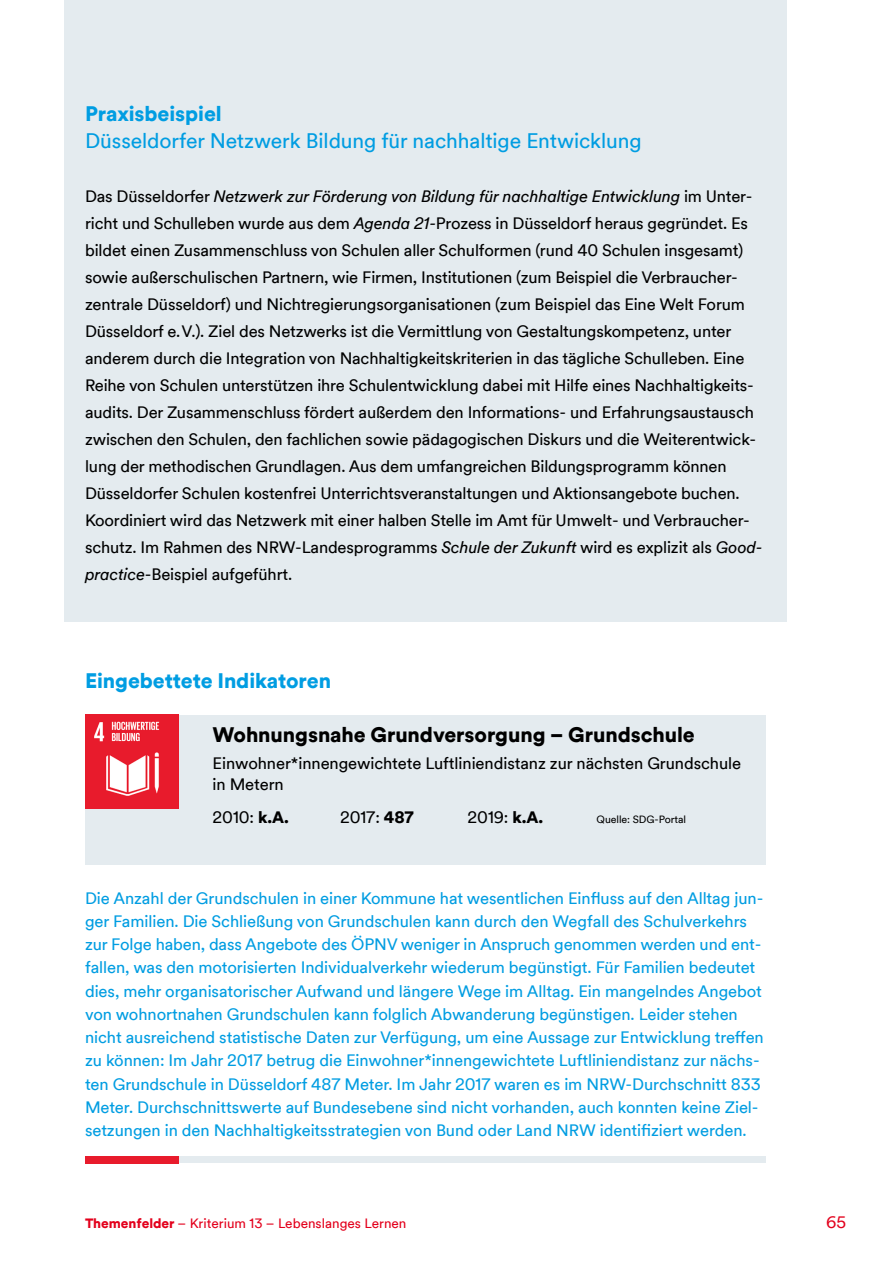
<style>
.page{position:relative;width:893px;height:1263px;background:#fff}
.page>*{position:absolute;margin:0;border:0;box-sizing:border-box;transform-origin:0 0}
.t1{font:21px "Duesseldorf Circular TT";letter-spacing:-.005em;color:#009de2}
.t2{font:900 21px "Duesseldorf Circular TT";letter-spacing:-.005em;color:#000}
.t3{font:900 21px "Duesseldorf Circular TT";letter-spacing:-.005em;color:#009de2}
.t4{font:16.5px/27px "Duesseldorf Circular TT";letter-spacing:-.01em;color:#000}
.t5{font:16.5px/23.2px "Duesseldorf Circular TT";letter-spacing:-.005em;color:#009de2}
.t6{font:16.5px "Duesseldorf Circular TT";color:#e3001c}
.t7{font:13.5px "Duesseldorf Circular TT";color:#e3001c}
.t8{font:10.5px "Duesseldorf Circular TT";letter-spacing:-.005em;color:#000}
.s1{font-style:italic}
.s2{font-weight:900}
</style>
<div class="page">
<div style="left:64px;top:0;width:723px;height:622px;background:#e4ebef"></div>
<div style="left:85px;top:715px;width:680px;height:149px;background:#e4ebef"></div>
<img style="left:85px;top:715px;width:94px;height:93px">
<div style="left:85px;top:1157px;width:680px;height:6px;background:#e4ebef"></div>
<img style="left:85px;top:1157px;width:94px;height:6px">
<p class="t3" style="left:85px;top:99px;width:138px">Praxisbeispiel</p>
<p class="t1" style="left:85px;top:126px;width:558px">Düsseldorfer Netzwerk Bildung für nachhaltige Entwicklung</p>
<p class="t4" style="left:85px;top:182px;width:679px">Das Düsseldorfer <span class="s1">Netzwerk zur Förderung von Bildung für nachhaltige Entwicklung</span> im Unter&shy;richt und Schulleben wurde aus dem <span class="s1">Agenda 21-</span>Prozess in Düsseldorf heraus gegründet. Es bildet einen Zusammenschluss von Schulen aller Schulformen (rund 40 Schulen insgesamt) sowie außerschulischen Partnern, wie Firmen, Institutionen (zum Beispiel die Verbraucher&shy;zentrale Düsseldorf) und Nichtregierungsorganisationen (zum Beispiel das Eine Welt Forum Düsseldorf e.V.). Ziel des Netzwerks ist die Vermittlung von Gestaltungskompetenz, unter anderem durch die Integration von Nachhaltigkeitskriterien in das tägliche Schulleben. Eine Reihe von Schulen unterstützen ihre Schulentwicklung dabei mit Hilfe eines Nachhaltigkeits&shy;audits. Der Zusammenschluss fördert außerdem den Informations- und Erfahrungsaustausch zwischen den Schulen, den fachlichen sowie pädagogischen Diskurs und die Weiterentwick&shy;lung der methodischen Grundlagen. Aus dem umfangreichen Bildungsprogramm können Düsseldorfer Schulen kostenfrei Unterrichtsveranstaltungen und Aktionsangebote buchen.<br>Koordiniert wird das Netzwerk mit einer halben Stelle im Amt für Umwelt- und Verbraucher&shy;schutz. Im Rahmen des NRW-Landesprogramms <span class="s1">Schule der Zukunft</span> wird es explizit als <span class="s1">Good&shy;practice</span>-Beispiel aufgeführt.</p>
<p class="t3" style="left:85px;top:666px;width:248px">Eingebettete Indikatoren</p>
<p class="t2" style="left:213px;top:720px;width:484px">Wohnungsnahe Grundversorgung – Grundschule</p>
<p class="t4" style="left:213px;top:752px;width:530px;line-height:21px">Einwohner*innengewichtete Luftliniendistanz zur nächsten Grundschule in Metern</p>
<p class="t4" style="left:213px;top:803px;width:78px">2010: <span class="s2">k.A.</span></p>
<p class="t4" style="left:340px;top:803px;width:75px">2017: <span class="s2">487</span></p>
<p class="t4" style="left:468px;top:803px;width:77px">2019: <span class="s2">k.A.</span></p>
<p class="t8" style="left:597px;top:812px;width:91px">Quelle: SDG-Portal</p>
<p class="t5" style="left:85px;top:885px;width:680px">Die Anzahl der Grundschulen in einer Kommune hat wesentlichen Einfluss auf den Alltag jun&shy;ger Familien. Die Schließung von Grundschulen kann durch den Wegfall des Schulverkehrs zur Folge haben, dass Angebote des ÖPNV weniger in Anspruch genommen werden und ent&shy;fallen, was den motorisierten Individualverkehr wiederum begünstigt. Für Familien bedeutet dies, mehr organisatorischer Aufwand und längere Wege im Alltag. Ein mangelndes Angebot von wohnortnahen Grundschulen kann folglich Abwanderung begünstigen. Leider stehen nicht ausreichend statistische Daten zur Verfügung, um eine Aussage zur Entwicklung treffen zu können: Im Jahr 2017 betrug die Einwohner*innengewichtete Luftliniendistanz zur nächs&shy;ten Grundschule in Düsseldorf 487 Meter. Im Jahr 2017 waren es im NRW-Durchschnitt 833<br>Meter. Durchschnittswerte auf Bundesebene sind nicht vorhanden, auch konnten keine Ziel&shy;setzungen in den Nachhaltigkeitsstrategien von Bund oder Land NRW identifiziert werden.</p>
<p class="t7" style="left:85px;top:1214px;width:323px"><span class="s2">Themenfelder</span> – Kriterium 13 – Lebenslanges Lernen</p>
<p class="t6" style="left:826px;top:1211px;width:22px">65</p>
</div>
